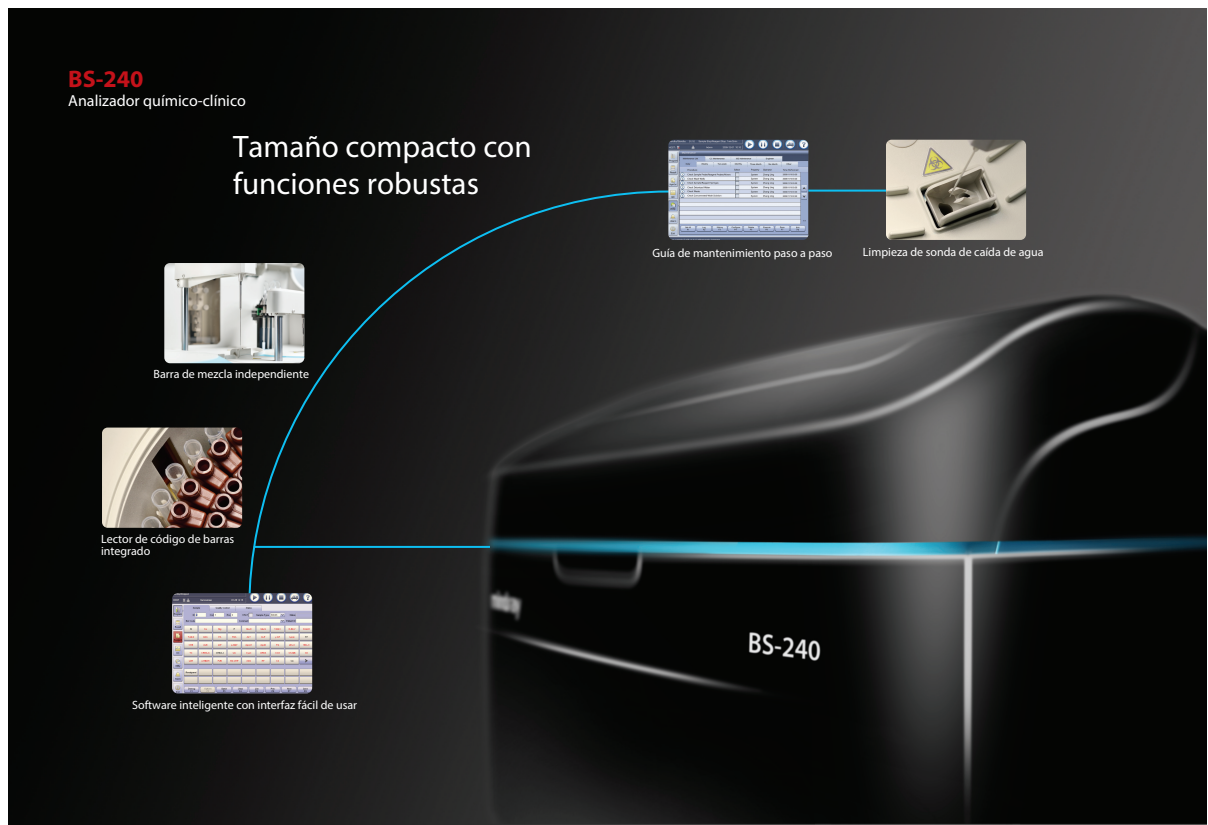
<style>
.page{position:relative;width:1208px;height:825px;background:#fff}
.page>*{position:absolute;margin:0;border:0;box-sizing:border-box;transform-origin:0 0}
.t1{font:31.2px/37.4px "Myriad Pro";color:#fff}
.t2{font:700 24px "Myriad Pro";color:#c4121a}
.t3{font:16px "Myriad Pro";color:#fff}
.t4{font:12px/12px "Myriad Pro";color:#fff}
</style>
<div class="page">
<img style="left:9px;top:9px;width:1197px;height:816px">
<hr style="left:789px;top:190px;width:236px;height:2px;background:#0dbff2">
<svg style="left:247px;top:190px;width:424px;height:424px;background:#181b1b"></svg>
<img style="left:102px;top:428px;width:140px;height:100px">
<img style="left:172px;top:593px;width:140px;height:100px">
<img style="left:668px;top:140px;width:140px;height:100px">
<img style="left:886px;top:140px;width:140px;height:100px">
<img style="left:164px;top:263px;width:140px;height:100px">
<h2 class="t2" style="left:68px;top:63px;width:77px">BS-240</h2>
<h3 class="t3" style="left:68px;top:91px;width:179px">Analizador químico-clínico</h3>
<h1 class="t1" style="left:233px;top:127px;width:300px">Tamaño compacto con funciones robustas</h1>
<p class="t4" style="left:154px;top:368px;width:157px">Barra de mezcla independiente</p>
<p class="t4" style="left:101px;top:533px;width:135px">Lector de código de barras integrado</p>
<p class="t4" style="left:132px;top:699px;width:226px">Software inteligente con interfaz fácil de usar</p>
<p class="t4" style="left:652px;top:246px;width:182px">Guía de mantenimiento paso a paso</p>
<p class="t4" style="left:863px;top:246px;width:182px">Limpieza de sonda de caída de agua</p>
</div>
